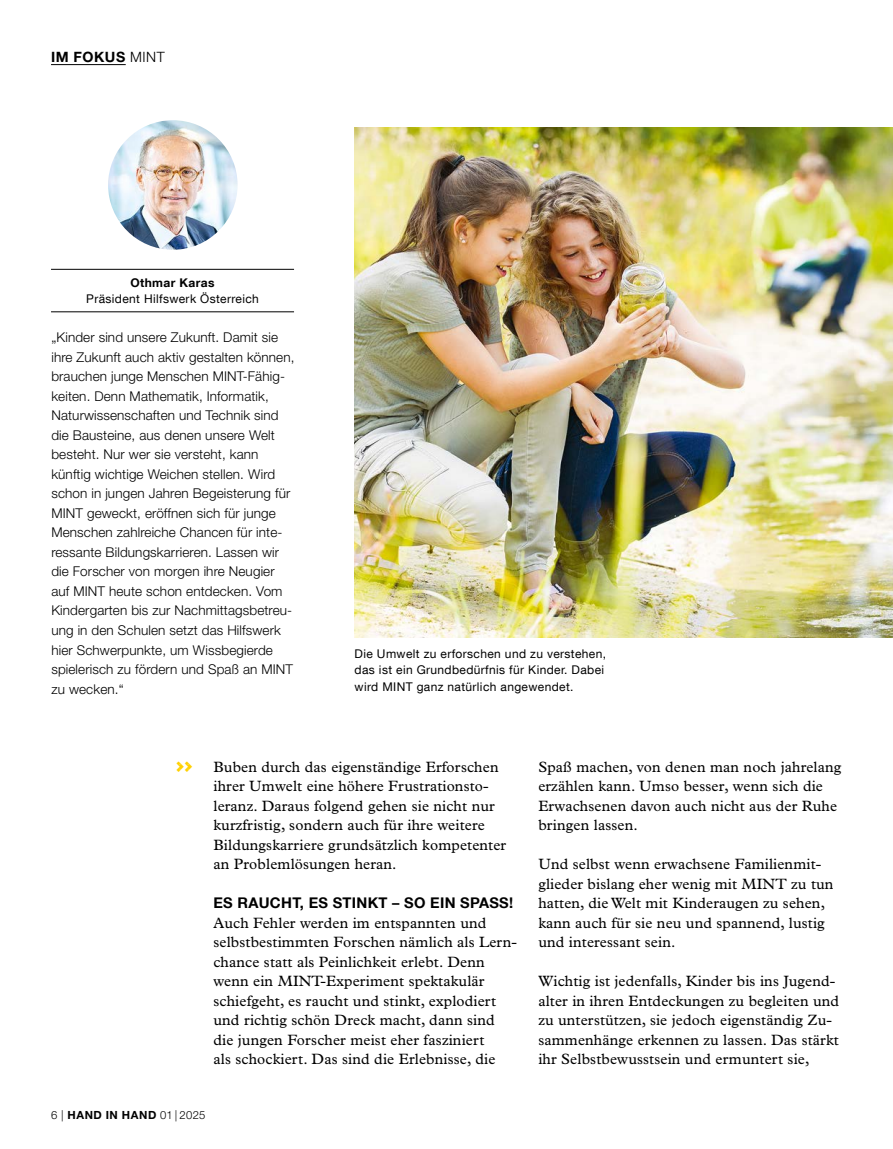
<style>
.page{position:relative;width:893px;height:1149px;background:#fff}
.page>*{position:absolute;margin:0;border:0;box-sizing:border-box;transform-origin:0 0}
.t1{font:18px "COCOGOOSELETTERPRESS";color:#ffd100}
.t2{font:15px/19.5px "Plantin Std";letter-spacing:.01em;color:#000}
.t3{font:700 14.7px "Helvetica Neue LT Com";letter-spacing:.02em;color:#000}
.t4{font:700 14.25px "Helvetica Neue LT Std";letter-spacing:.045em;color:#000}
.t5{font:300 13.5px/19.5px "Helvetica Neue LT Std";letter-spacing:.01em;color:#000}
.t6{font:12px/16.5px "Helvetica Neue LT Com";letter-spacing:.03em;color:#000}
.t7{font:700 12px "Helvetica Neue LT Com";letter-spacing:.03em;color:#000}
.t8{font:700 11.25px "Helvetica Neue LT Std";letter-spacing:.055em;color:#000}
.s1{font-weight:300}
</style>
<div class="page">
<img style="left:355px;top:128px;width:538px;height:509px">
<hr style="left:51px;top:64px;width:75px;height:1px;background:#000">
<img style="left:108px;top:120px;width:130px;height:130px;border-radius:65px">
<hr style="left:51px;top:269px;width:243px;height:1px;background:#000">
<hr style="left:51px;top:311px;width:243px;height:1px;background:#000">
<p class="t4" style="left:51px;top:48px;width:115px">IM FOKUS <span class="s1">MINT</span></p>
<p class="t7" style="left:131px;top:274px;width:85px">Othmar Karas</p>
<p class="t6" style="left:86px;top:290px;width:174px">Präsident Hilfswerk Österreich</p>
<p class="t5" style="left:51px;top:327px;width:245px">„Kinder sind unsere Zukunft. Damit sie ihre Zukunft auch aktiv gestalten können, brauchen junge Menschen MINT-Fähig&shy;keiten. Denn Mathematik, Informatik, Naturwissenschaften und Technik sind die Bausteine, aus denen unsere Welt besteht. Nur wer sie versteht, kann künftig wichtige Weichen stellen. Wird schon in jungen Jahren Begeisterung für MINT geweckt, eröffnen sich für junge Menschen zahlreiche Chancen für inte&shy;ressante Bildungskarrieren. Lassen wir die Forscher von morgen ihre Neugier auf MINT heute schon entdecken. Vom Kindergarten bis zur Nachmittagsbetreu&shy;ung in den Schulen setzt das Hilfswerk hier Schwerpunkte, um Wissbegierde spielerisch zu fördern und Spaß an MINT zu wecken.“</p>
<p class="t6" style="left:355px;top:644px;width:253px">Die Umwelt zu erforschen und zu verstehen, das ist ein Grundbedürfnis für Kinder. Dabei wird MINT ganz natürlich angewendet.</p>
<p class="t1" style="left:176px;top:754px;width:18px">&gt;&gt;</p>
<p class="t2" style="left:213px;top:756px;width:294px">Buben durch das eigenständige Erforschen ihrer Umwelt eine höhere Frustrationsto&shy;leranz. Daraus folgend gehen sie nicht nur kurzfristig, sondern auch für ihre weitere Bildungskarriere grundsätzlich kompetenter an Problemlösungen heran.</p>
<p class="t3" style="left:213px;top:893px;width:301px">ES RAUCHT, ES STINKT – SO EIN SPASS!</p>
<p class="t2" style="left:213px;top:912px;width:305px">Auch Fehler werden im entspannten und selbstbestimmten Forschen nämlich als Lern&shy;chance statt als Peinlichkeit erlebt. Denn wenn ein MINT-Experiment spektakulär schiefgeht, es raucht und stinkt, explodiert und richtig schön Dreck macht, dann sind die jungen Forscher meist eher fasziniert<br>als schockiert. Das sind die Erlebnisse, die</p>
<p class="t8" style="left:51px;top:1107px;width:156px"><span class="s1">6 |</span> HAND IN HAND <span class="s1">01 | 2025</span></p>
<p class="t2" style="left:538px;top:756px;width:305px">Spaß machen, von denen man noch jahrelang erzählen kann. Umso besser, wenn sich die Erwachsenen davon auch nicht aus der Ruhe bringen lassen.</p>
<p class="t2" style="left:538px;top:854px;width:297px">Und selbst wenn erwachsene Familienmit&shy;glieder bislang eher wenig mit MINT zu tun hatten, die Welt mit Kinderaugen zu sehen, kann auch für sie neu und spannend, lustig und interessant sein.</p>
<p class="t2" style="left:538px;top:971px;width:302px">Wichtig ist jedenfalls, Kinder bis ins Jugend&shy;alter in ihren Entdeckungen zu begleiten und zu unterstützen, sie jedoch eigenständig Zu&shy;sammenhänge erkennen zu lassen. Das stärkt ihr Selbstbewusstsein und ermuntert sie,</p>
</div>
